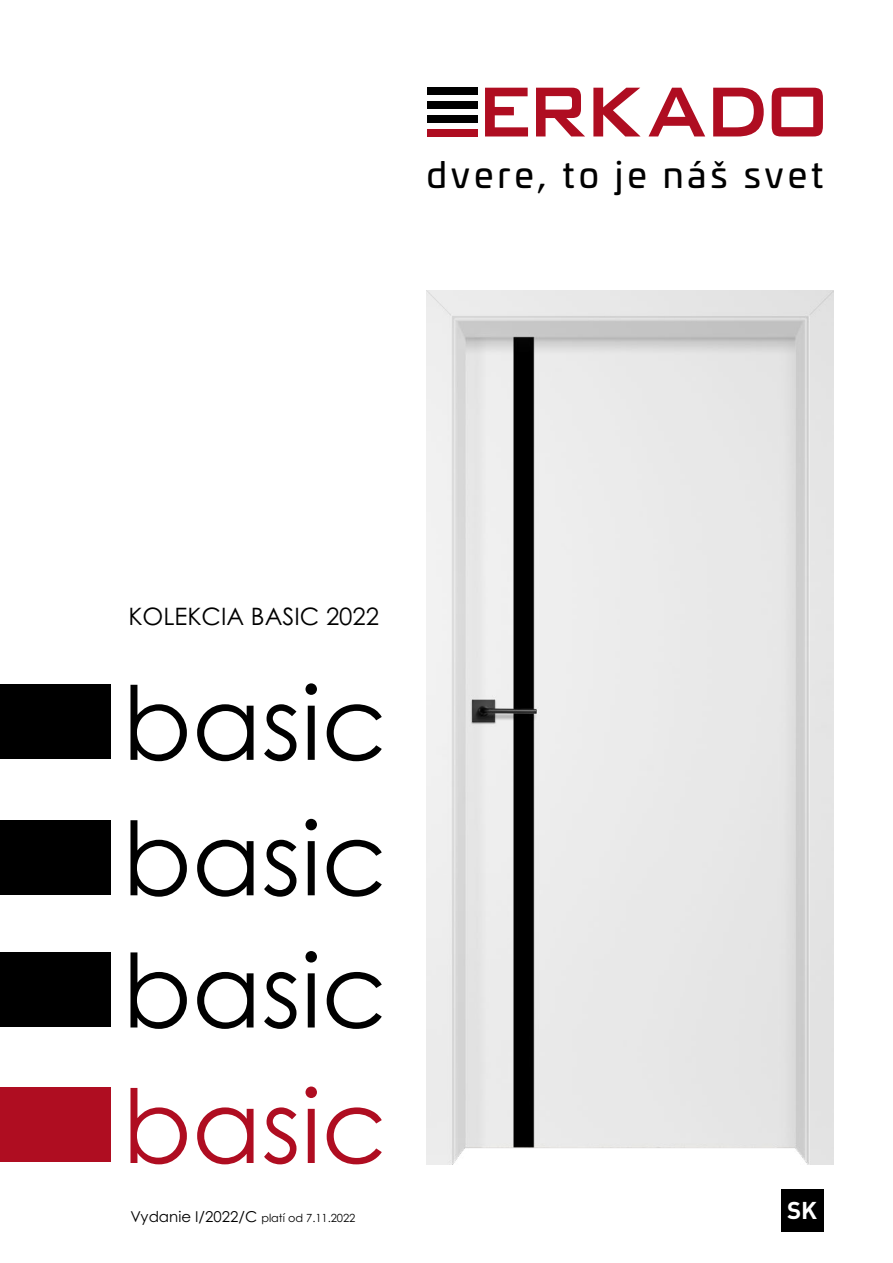
<style>
.page{position:relative;width:893px;height:1263px;background:#fff}
.page>*{position:absolute;margin:0;border:0;box-sizing:border-box;transform-origin:0 0}
.t1{font:35.7px "Univia Pro";letter-spacing:.11em;color:#000}
.t2{font:24px "Century Gothic Pro";color:#000}
.t3{font:700 24px "DIN Pro";color:#fff}
.t4{font:11.25px "Century Gothic Pro";color:#000}
.s1{font-size:15px}
</style>
<div class="page">
<div style="left:0;top:684px;width:110px;height:75px;background:#000"></div>
<div style="left:0;top:820px;width:110px;height:74px;background:#000"></div>
<div style="left:0;top:952px;width:110px;height:74px;background:#000"></div>
<div style="left:0;top:1087px;width:110px;height:75px;background:#af0d21"></div>
<svg style="left:130px;top:685px;width:57px;height:76px"></svg>
<svg style="left:197px;top:704px;width:57px;height:57px"></svg>
<svg style="left:264px;top:704px;width:32px;height:57px"></svg>
<svg style="left:305px;top:683px;width:12px;height:77px"></svg>
<svg style="left:327px;top:704px;width:55px;height:57px"></svg>
<svg style="left:130px;top:820px;width:57px;height:77px"></svg>
<svg style="left:197px;top:840px;width:57px;height:57px"></svg>
<svg style="left:264px;top:840px;width:32px;height:57px"></svg>
<svg style="left:305px;top:819px;width:12px;height:76px"></svg>
<svg style="left:327px;top:840px;width:55px;height:57px"></svg>
<svg style="left:130px;top:952px;width:57px;height:77px"></svg>
<svg style="left:197px;top:972px;width:57px;height:57px"></svg>
<svg style="left:264px;top:972px;width:32px;height:57px"></svg>
<svg style="left:305px;top:951px;width:12px;height:76px"></svg>
<svg style="left:327px;top:972px;width:55px;height:57px"></svg>
<svg style="left:130px;top:1088px;width:57px;height:76px"></svg>
<svg style="left:197px;top:1107px;width:57px;height:57px"></svg>
<svg style="left:264px;top:1107px;width:32px;height:57px"></svg>
<svg style="left:305px;top:1086px;width:12px;height:77px"></svg>
<svg style="left:327px;top:1107px;width:55px;height:57px"></svg>
<img style="left:426px;top:290px;width:407px;height:874px">
<div style="left:427px;top:88px;width:50px;height:7px;background:#000"></div>
<div style="left:427px;top:102px;width:50px;height:7px;background:#000"></div>
<div style="left:427px;top:115px;width:50px;height:8px;background:#000"></div>
<div style="left:427px;top:129px;width:50px;height:7px;background:#af0d21"></div>
<svg style="left:485px;top:88px;width:43px;height:48px"></svg>
<svg style="left:536px;top:88px;width:49px;height:48px"></svg>
<svg style="left:593px;top:88px;width:47px;height:48px"></svg>
<svg style="left:648px;top:88px;width:57px;height:48px"></svg>
<svg style="left:713px;top:88px;width:51px;height:48px"></svg>
<svg style="left:772px;top:88px;width:51px;height:48px"></svg>
<div style="left:781px;top:1189px;width:42px;height:43px;background:#000"></div>
<h1 class="t1" style="left:426px;top:148px;width:399px">dvere, to je náš svet</h1>
<h2 class="t2" style="left:128px;top:602px;width:252px">KOLEKCIA BASIC 2022</h2>
<p class="t4" style="left:130px;top:1211px;width:226px"><span class="s1">Vydanie I/2022/C</span> platí od 7.11.2022</p>
<h2 class="t3" style="left:787px;top:1194px;width:31px">SK</h2>
</div>
